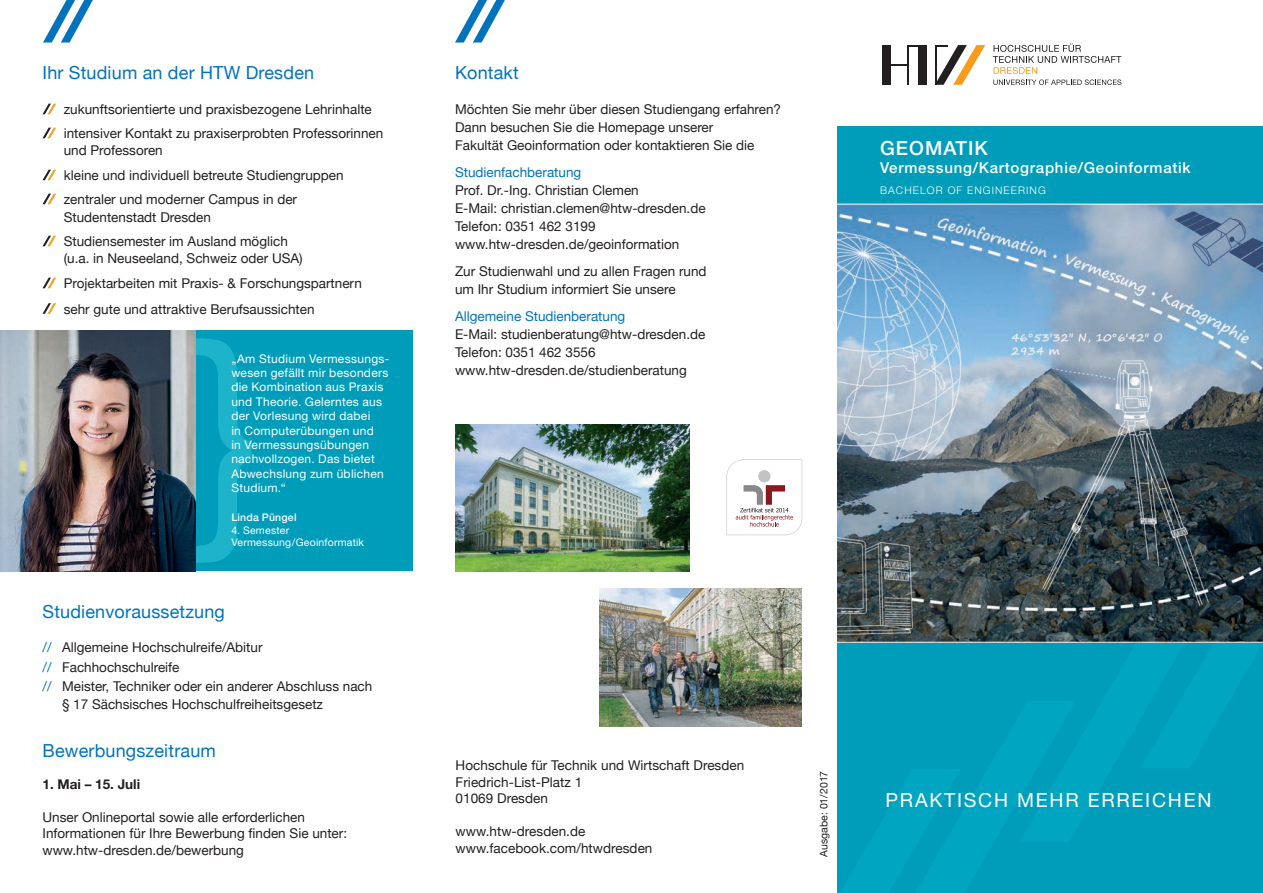
<style>
.page{position:relative;width:1263px;height:893px;background:#fff}
.page>*{position:absolute;margin:0;border:0;box-sizing:border-box;transform-origin:0 0}
.t1{font:19.5px "Helvetica Neue";letter-spacing:.09em;color:#fff}
.t2{font:500 19.5px "Helvetica Neue";letter-spacing:.05em;color:#fff}
.t3{font:18px "Helvetica Neue";letter-spacing:.01em;color:#0073bc}
.t4{font:500 15px "Helvetica Neue";letter-spacing:.05em;color:#fff}
.t5{font:13.5px/18px "Helvetica Neue";color:#231f20}
.t6{font:13.5px "Helvetica Neue";color:#0073bc}
.t7{font:700 13.5px "Helvetica Neue";color:#231f20}
.t8{font:12px/14.4px "Helvetica Neue";letter-spacing:.025em;color:#fff}
.t9{font:10.5px/12.6px "Helvetica Neue";letter-spacing:.02em;color:#fff}
.t10{font:300 10.5px "Helvetica Neue";letter-spacing:.1em;color:#fff}
.t11{font:10.5px "Helvetica Neue";letter-spacing:.005em;color:#231f20}
.t12{font:500 10.5px "Helvetica Neue";letter-spacing:.02em;color:#fff}
.s1{color:#0073bc}
</style>
<div class="page">
<div style="left:0;top:331px;width:412px;height:240px;background:#009dba"></div>
<svg style="left:455px;top:0;width:50px;height:43px"></svg>
<svg style="left:43px;top:0;width:50px;height:43px"></svg>
<div style="left:838px;top:127px;width:425px;height:766px;background:#009dba"></div>
<div style="left:882px;top:45px;width:8px;height:40px;background:#231f20"></div>
<div style="left:918px;top:45px;width:8px;height:40px;background:#231f20"></div>
<svg style="left:909px;top:45px;width:9px;height:2px"></svg>
<hr style="left:907px;top:45px;width:2px;height:40px;background:#231f20">
<svg style="left:890px;top:64px;width:17px;height:2px"></svg>
<svg style="left:935px;top:45px;width:50px;height:40px"></svg>
<svg style="left:993px;top:44px;width:128px;height:41px"></svg>
<img style="left:838px;top:205px;width:425px;height:437px">
<hr style="left:442px;top:642px;width:821px;height:1px;background:#fff">
<hr style="left:783px;top:204px;width:480px;height:1px;background:#fff">
<svg style="left:43px;top:104px;width:13px;height:10px"></svg>
<svg style="left:43px;top:128px;width:13px;height:10px"></svg>
<svg style="left:43px;top:170px;width:13px;height:10px"></svg>
<svg style="left:43px;top:194px;width:13px;height:10px"></svg>
<svg style="left:43px;top:236px;width:13px;height:10px"></svg>
<svg style="left:43px;top:278px;width:13px;height:10px"></svg>
<svg style="left:43px;top:303px;width:13px;height:11px"></svg>
<svg style="left:196px;top:338px;width:55px;height:225px"></svg>
<img style="left:0;top:331px;width:196px;height:240px">
<svg style="left:726px;top:459px;width:76px;height:76px"></svg>
<img style="left:600px;top:588px;width:201px;height:139px">
<img style="left:455px;top:424px;width:234px;height:147px">
<h2 class="t3" style="left:43px;top:59px;width:273px">Ihr Studium an der HTW Dresden</h2>
<h2 class="t3" style="left:455px;top:59px;width:65px">Kontakt</h2>
<p class="t5" style="left:64px;top:98px;width:321px;line-height:24px">zukunftsorientierte und praxisbezogene Lehrinhalte intensiver Kontakt zu praxiserprobten Professorinnen</p>
<p class="t5" style="left:64px;top:138px;width:281px;line-height:25.5px">und Professoren<br>kleine und individuell betreute Studiengruppen</p>
<p class="t5" style="left:64px;top:191px;width:235px">zentraler und moderner Campus in der<br>Studentenstadt Dresden</p>
<p class="t5" style="left:64px;top:234px;width:240px;line-height:16.5px">Studiensemester im Ausland möglich (u.a. in Neuseeland, Schweiz oder USA)</p>
<p class="t5" style="left:64px;top:271px;width:300px;line-height:25.5px">Projektarbeiten mit Praxis- &amp; Forschungspartnern sehr gute und attraktive Be rufs aus sichten</p>
<p class="t8" style="left:231px;top:351px;width:160px">„Am Studium Vermessungs&shy;wesen gefällt mir besonders die Kombination aus Praxis und Theorie. Gelerntes aus der Vorlesung wird dabei<br>in Computerübungen und<br>in Vermessungsübungen nachvollzogen. Das bietet<br>Abwechslung zum üblichen<br>Studium.“</p>
<p class="t12" style="left:231px;top:511px;width:67px">Linda Püngel</p>
<p class="t9" style="left:231px;top:523px;width:134px">4. Semester<br>Vermessung/Geoinformatik</p>
<h2 class="t3" style="left:43px;top:598px;width:184px">Studienvoraussetzung</h2>
<p class="t5" style="left:43px;top:638px;width:331px;line-height:19.5px"><span class="s1">//</span> Allgemeine Hochschulreife/Abitur<br><span class="s1">//</span> Fachhochschulreife<br><span class="s1">//</span> Meister, Techniker oder ein anderer Abschluss nach</p>
<p class="t5" style="left:62px;top:696px;width:263px">§ 17 Sächsisches Hochschulfreiheitsgesetz</p>
<h2 class="t3" style="left:43px;top:738px;width:175px">Bewerbungszeitraum</h2>
<p class="t7" style="left:43px;top:775px;width:99px">1. Mai – 15. Juli</p>
<p class="t5" style="left:43px;top:809px;width:306px;line-height:16.5px">Unser Onlineportal sowie alle erforderlichen<br>Informationen für Ihre Bewerbung finden Sie unter: www.htw-dresden.de/bewerbung</p>
<p class="t5" style="left:455px;top:101px;width:328px">Möchten Sie mehr über diesen Studiengang erfahren?<br>Dann besuchen Sie die Homepage unserer<br>Fakultät Geoinformation oder kontaktieren Sie die</p>
<p class="t6" style="left:455px;top:162px;width:128px">Studienfachberatung</p>
<p class="t5" style="left:455px;top:182px;width:252px">Prof. Dr.-Ing. Christian Clemen<br>E-Mail: christian.clemen@htw-dresden.de Telefon: 0351 462 3199 www.htw-dresden.de/geoinformation</p>
<p class="t5" style="left:455px;top:263px;width:253px">Zur Studienwahl und zu allen Fragen rund um Ihr Studium informiert Sie unsere</p>
<p class="t6" style="left:455px;top:306px;width:172px">Allgemeine Studienberatung</p>
<p class="t5" style="left:455px;top:326px;width:252px">E-Mail: studienberatung@htw-dresden.de<br>Telefon: 0351 462 3556 www.htw-dresden.de/studienberatung</p>
<p class="t5" style="left:456px;top:758px;width:294px;line-height:16.5px">Hochschule für Technik und Wirtschaft Dresden  <br>Friedrich-List-Platz 1 <br>01069 Dresden</p>
<p class="t5" style="left:456px;top:824px;width:198px;line-height:16.5px">www.htw-dresden.de www.facebook.com/htwdresden</p>
<p class="t11" style="left:816px;top:857px;width:88px;rotate:-90deg">Ausgabe: 01/2017</p>
<h1 class="t2" style="left:880px;top:136px;width:109px">GEOMATIK</h1>
<p class="t4" style="left:880px;top:159px;width:312px">Vermessung/Kartographie/Geoinformatik</p>
<p class="t10" style="left:880px;top:184px;width:167px">BACHELOR OF ENGINEERING</p>
<h1 class="t1" style="left:885px;top:789px;width:327px">PRAKTISCH MEHR ERREICHEN</h1>
</div>
